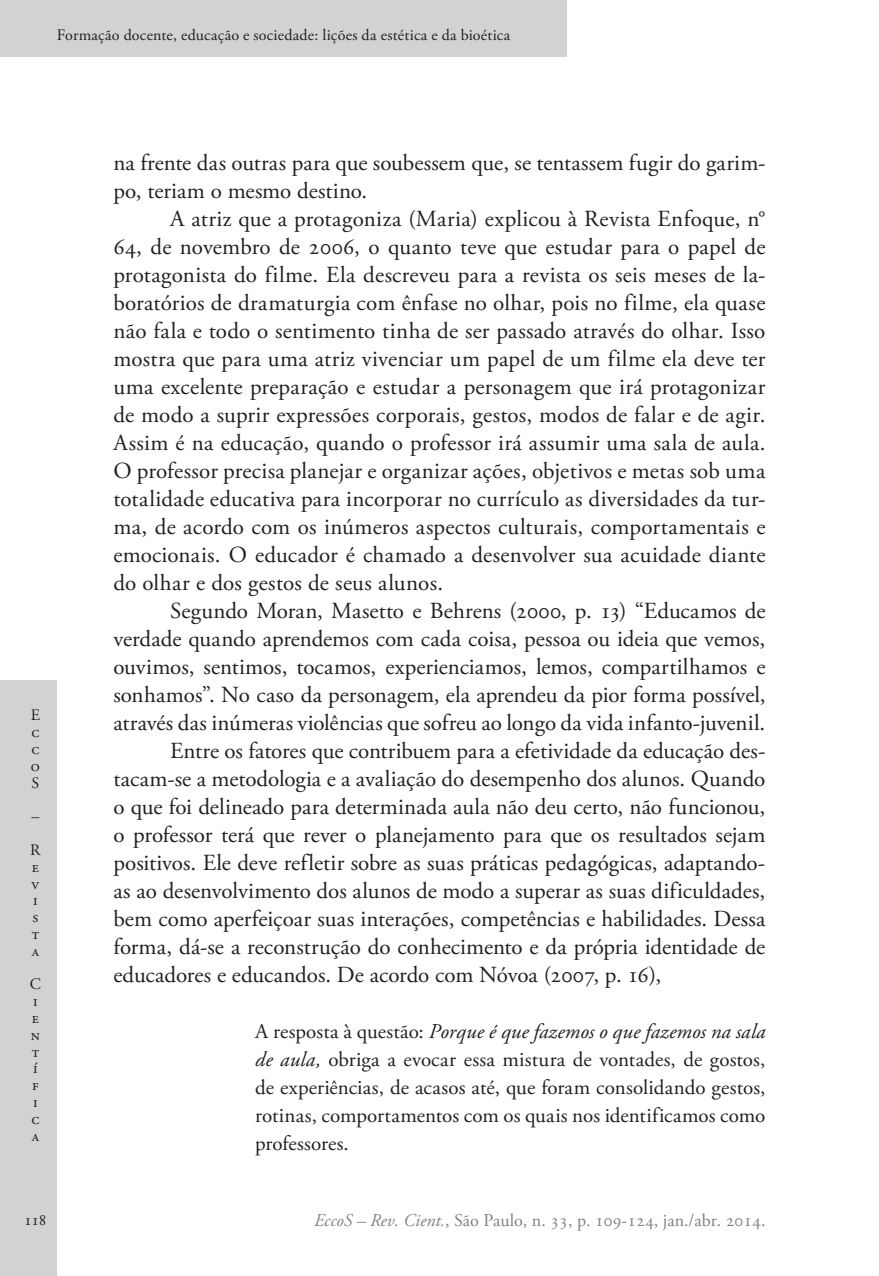
<style>
.page{position:relative;width:879px;height:1276px;background:#fff}
.page>*{position:absolute;margin:0;border:0;box-sizing:border-box;transform-origin:0 0}
.Ec_Normal{font:23px/28px "Adobe Garamond Pro";color:#231f20;text-align:justify}
.Ec_Normal_-_citação{font:21px/28px "Adobe Garamond Pro";letter-spacing:-.005em;color:#231f20;text-align:justify}
.t1{font:18px "Adobe Garamond Pro";color:#808285}
.t2{font:16px/16.8px "Adobe Garamond Pro";letter-spacing:.015em;color:#231f20;text-align:justify}
.s1{font-style:italic}
</style>
<div class="page">
<div style="left:0;top:680px;width:57px;height:596px;background:#d1d2d4"></div>
<div style="left:0;top:0;width:567px;height:57px;background:#d1d2d4"></div>
<p class="t2" style="left:57px;top:27px;width:455px">Formação docente, educação e sociedade: lições da estética e da bioética</p>
<p class="t2" style="left:31px;top:707px;width:11px">E c c o S</p>
<p class="t2" style="left:30px;top:800px;width:12px;line-height:33.6px">–<br>R</p>
<p class="t2" style="left:32px;top:859px;width:9px">e v i s t a</p>
<p class="t2" style="left:30px;top:976px;width:13px;text-align:left">C i e n t í f i c a</p>
<p class="Ec_Normal" style="left:113px;top:150px;width:653px">na frente das outras para que soubessem que, se tentassem fugir do garim&shy;po, teriam o mesmo destino.</p>
<p class="Ec_Normal" style="left:113px;top:206px;width:654px;text-indent:57px">A atriz que a protagoniza (Maria) explicou à Revista Enfoque, n° 64, de novembro de 2006, o quanto teve que estudar para o papel de protagonista do filme. Ela descreveu para a revista os seis meses de la&shy;boratórios de dramaturgia com ênfase no olhar, pois no filme, ela quase não fala e todo o sentimento tinha de ser passado através do olhar. Isso mostra que para uma atriz vivenciar um papel de um filme ela deve ter uma excelente preparação e estudar a personagem que irá protagonizar de modo a suprir expressões corporais, gestos, modos de falar e de agir.<br>Assim é na educação, quando o professor irá assumir uma sala de aula.<br>O professor precisa planejar e organizar ações, objetivos e metas sob uma totalidade educativa para incorporar no currículo as diversidades da tur&shy;ma, de acordo com os inúmeros aspectos culturais, comportamentais e emocionais. O educador é chamado a desenvolver sua acuidade diante do olhar e dos gestos de seus alunos.</p>
<p class="Ec_Normal" style="left:113px;top:598px;width:654px;text-indent:57px">Segundo Moran, Masetto e Behrens (2000, p. 13) “Educamos de verdade quando aprendemos com cada coisa, pessoa ou ideia que vemos, ouvimos, sentimos, tocamos, experienciamos, lemos, compartilhamos e sonhamos”. No caso da personagem, ela aprendeu da pior forma possível, através das inúmeras violências que sofreu ao longo da vida infanto-juvenil.</p>
<p class="Ec_Normal" style="left:113px;top:738px;width:653px;text-indent:57px">Entre os fatores que contribuem para a efetividade da educação des&shy;tacam-se a metodologia e a avaliação do desempenho dos alunos. Quando o que foi delineado para determinada aula não deu certo, não funcionou, o professor terá que rever o planejamento para que os resultados sejam positivos. Ele deve refletir sobre as suas práticas pedagógicas, adaptando&shy;as ao desenvolvimento dos alunos de modo a superar as suas dificuldades, bem como aperfeiçoar suas interações, competências e habilidades. Dessa forma, dá-se a reconstrução do conhecimento e da própria identidade de educadores e educandos. De acordo com Nóvoa (2007, p. 16),</p>
<p class="Ec_Normal_-_citação" style="left:255px;top:1018px;width:512px">A resposta à questão: <span class="s1">Porque é que fazemos o que fazemos na sala de aula,</span> obriga a evocar essa mistura de vontades, de gostos, de experiências, de acasos até, que foram consolidando gestos, rotinas, comportamentos com os quais nos identificamos como professores.</p>
<p class="t2" style="left:24px;top:1212px;width:24px">118</p>
<p class="t1" style="left:314px;top:1209px;width:453px"><span class="s1">EccoS – Rev. Cient.</span>, São Paulo, n. 33, p. 109-124, jan./abr. 2014.</p>
</div>
